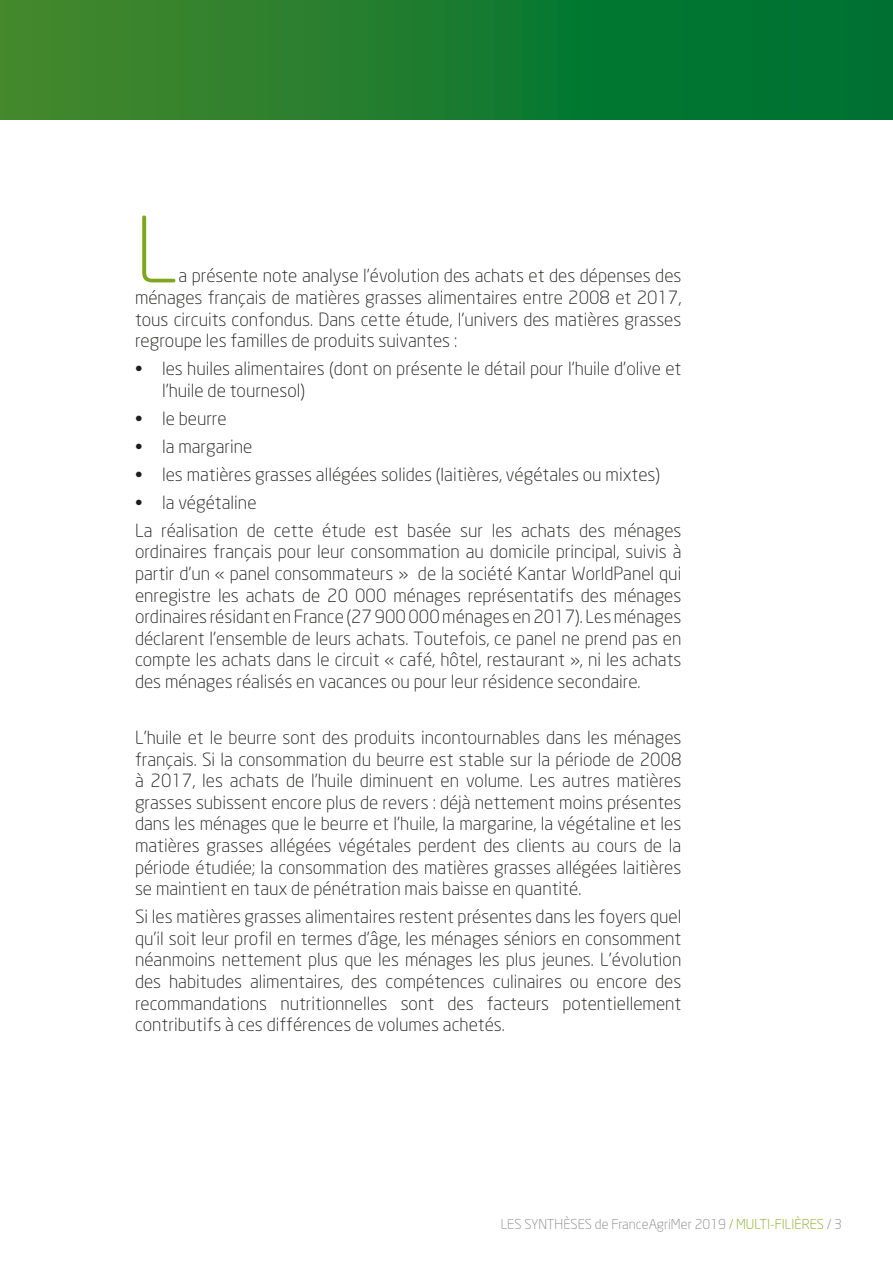
<style>
.page{position:relative;width:893px;height:1263px;background:#fff}
.page>*{position:absolute;margin:0;border:0;box-sizing:border-box;transform-origin:0 0}
.intro{font:300 90px "Neo Sans";color:#80a61b}
.intro-2{font:300 18px/21.6px "Neo Sans";color:#1d1d1b;text-align:justify}
.t1{font:300 13.5px "Neo Sans";color:#878787}
.s1{color:#80a61b}
</style>
<div class="page">
<div style="left:0;top:0;width:893px;height:120px;background:linear-gradient(to right,#45882c,#007033)"></div>
<p class="intro" style="left:135px;top:196px;width:45px">L</p>
<p class="intro-2" style="left:135px;top:265px;width:548px;text-indent:43px">a présente note analyse l’évolution des achats et des dépenses des ménages français de matières grasses alimentaires entre 2008 et 2017, tous circuits confondus. Dans cette étude, l’univers des matières grasses regroupe les familles de produits suivantes :</p>
<p class="intro-2" style="left:162px;top:358px;width:521px;text-indent:-27px">• les huiles alimentaires (dont on présente le détail pour l’huile d’olive et l’huile de tournesol)</p>
<p class="intro-2" style="left:135px;top:407px;width:93px">• le beurre</p>
<p class="intro-2" style="left:135px;top:435px;width:119px">• la margarine</p>
<p class="intro-2" style="left:135px;top:463px;width:527px">• les matières grasses allégées solides (laitières, végétales ou mixtes)</p>
<p class="intro-2" style="left:135px;top:491px;width:123px">• la végétaline</p>
<p class="intro-2" style="left:135px;top:519px;width:548px">La réalisation de cette étude est basée sur les achats des ménages ordinaires français pour leur consommation au domicile principal, suivis à partir d’un « panel consommateurs » de la société Kantar WorldPanel qui enregistre les achats de 20 000 ménages représentatifs des ménages ordinaires résidant en France (27 900 000 ménages en 2017). Les ménages déclarent l’ensemble de leurs achats. Toutefois, ce panel ne prend pas en compte les achats dans le circuit « café, hôtel, restaurant », ni les achats des ménages réalisés en vacances ou pour leur résidence secondaire.</p>
<p class="intro-2" style="left:135px;top:726px;width:548px">L’huile et le beurre sont des produits incontournables dans les ménages français. Si la consommation du beurre est stable sur la période de 2008 à 2017, les achats de l’huile diminuent en volume. Les autres matières grasses subissent encore plus de revers : déjà nettement moins présentes dans les ménages que le beurre et l’huile, la margarine, la végétaline et les matières grasses allégées végétales perdent des clients au cours de la période étudiée; la consommation des matières grasses allégées laitières se maintient en taux de pénétration mais baisse en quantité.</p>
<p class="intro-2" style="left:135px;top:905px;width:548px">Si les matières grasses alimentaires restent présentes dans les foyers quel qu’il soit leur profil en termes d’âge, les ménages séniors en consomment néanmoins nettement plus que les ménages les plus jeunes. L’évolution des habitudes alimentaires, des compétences culinaires ou encore des recommandations nutritionnelles sont des facteurs potentiellement contributifs à ces différences de volumes achetés.</p>
<p class="t1" style="left:501px;top:1216px;width:342px">LES SYNTHÈSES de FranceAgriMer 2019 <span class="s1">/ MULTI-FILIÈRES</span> / 3</p>
</div>
